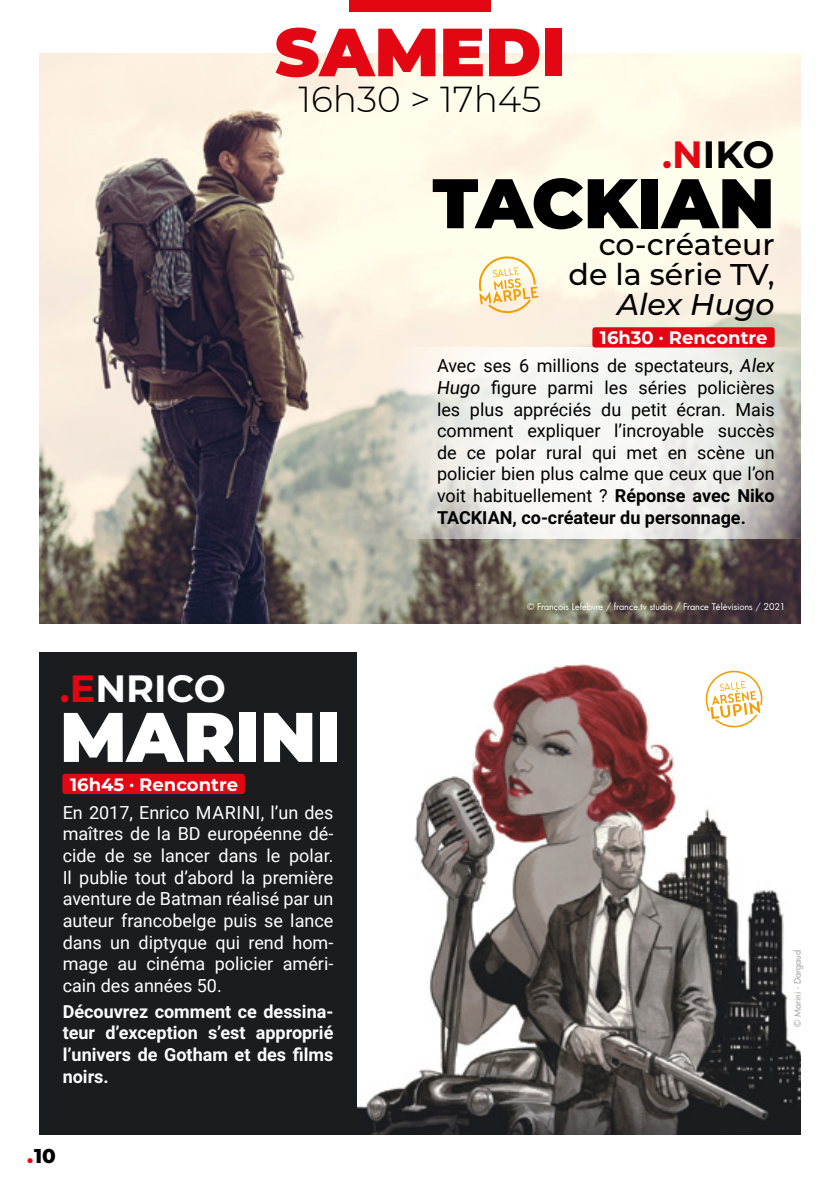
<style>
.page{position:relative;width:840px;height:1191px;background:#fff}
.page>*{position:absolute;margin:0;border:0;box-sizing:border-box;transform-origin:0 0}
.t1{font:900 70px "Montserrat";color:#000}
.t2{font:900 70px "Montserrat";color:#fff}
.t3{font:900 68px "Montserrat";color:#e30613}
.t4{font:700 38px "Montserrat";color:#fff}
.t5{font:700 38px "Montserrat";color:#000}
.t6{font:300 36px "Montserrat";color:#000}
.t7{font:500 30px/30px "Montserrat";color:#000;text-align:right}
.t8{font:italic 500 30px "Montserrat";color:#000}
.t9{font:800 20px "Montserrat";color:#000}
.t10{font:18px/21.6px "Roboto";color:#000;text-align:justify}
.t11{font:18px/21.6px "Roboto";color:#fff;text-align:justify}
.t12{font:700 18px/21.6px "Roboto";color:#fff;text-align:justify}
.t13{font:700 18px "Montserrat";color:#fff}
.t14{font:9px "Futura";color:#fff}
.t15{font:9px "Futura";color:#9d9d9c}
.s1{color:#e30613}
.s2{font-style:italic}
.s3{font-weight:700}
.s4{font-weight:700;font-size:26px;color:#e30613}
</style>
<div class="page">
<img style="left:40px;top:54px;width:759px;height:570px">
<div style="left:349px;top:0;width:141px;height:11px;background:#e30613"></div>
<svg style="left:379px;top:347px;width:422px;height:192px"></svg>
<div style="left:40px;top:652px;width:725px;height:482px;background:#1b1c1e"></div>
<img style="left:357px;top:652px;width:442px;height:482px">
<div style="left:62px;top:773px;width:183px;height:21px;background:#e30613;border-radius:3px"></div>
<svg style="left:704px;top:670px;width:57px;height:57px;background:#fce9c8"></svg>
<div style="left:592px;top:327px;width:182px;height:20px;background:#e30613;border-radius:3px"></div>
<svg style="left:478px;top:256px;width:60px;height:57px;background:#fbe4b7"></svg>
<h2 class="t3" style="left:274px;top:1px;width:292px">SAMEDI</h2>
<h3 class="t6" style="left:298px;top:75px;width:244px">16h30 &gt; 17h45</h3>
<h3 class="t5" style="left:661px;top:127px;width:114px"><span class="s1">.N</span>IKO</h3>
<h1 class="t1" style="left:432px;top:151px;width:343px">TACKIAN</h1>
<h3 class="t7" style="left:568px;top:229px;width:207px">co-créateur de la série TV,</h3>
<h3 class="t8" style="left:617px;top:284px;width:159px">Alex Hugo</h3>
<p class="t13" style="left:599px;top:325px;width:169px">16h30 . Rencontre</p>
<p class="t10" style="left:437px;top:354px;width:339px">Avec ses 6 millions de spectateurs, <span class="s2">Alex Hugo</span> figure parmi les séries policières les plus appréciés du petit écran. Mais comment expliquer l’incroyable succès de ce polar rural qui met en scène un policier bien plus calme que ceux que l’on voit habituellement ? <span class="s3">Réponse avec Niko TACKIAN, co-créateur du personnage.</span></p>
<h3 class="t4" style="left:60px;top:661px;width:167px"><span class="s1">.E</span>NRICO</h3>
<h1 class="t2" style="left:60px;top:684px;width:282px">MARINI</h1>
<p class="t13" style="left:70px;top:771px;width:169px">16h45 . Rencontre</p>
<p class="t11" style="left:63px;top:801px;width:272px">En 2017, Enrico MARINI, l’un des maîtres de la BD européenne dé&shy;cide de se lancer dans le polar.<br>Il publie tout d’abord la première aventure de Batman réalisé par un auteur francobelge puis se lance dans un diptyque qui rend hom&shy;mage au cinéma policier améri&shy;cain des années 50.</p>
<p class="t12" style="left:63px;top:999px;width:272px">Découvrez comment ce dessina&shy;teur d’exception s’est approprié l’univers de Gotham et des films noirs.</p>
<p class="t9" style="left:27px;top:1141px;width:30px"><span class="s4">.</span>10</p>
<p class="t14" style="left:527px;top:601px;width:259px">© François Lefebvre / france.tv studio / France Télévisions / 2021</p>
<p class="t15" style="left:791px;top:1027px;width:79px;rotate:-90deg">© Marini - Dargaud</p>
</div>
